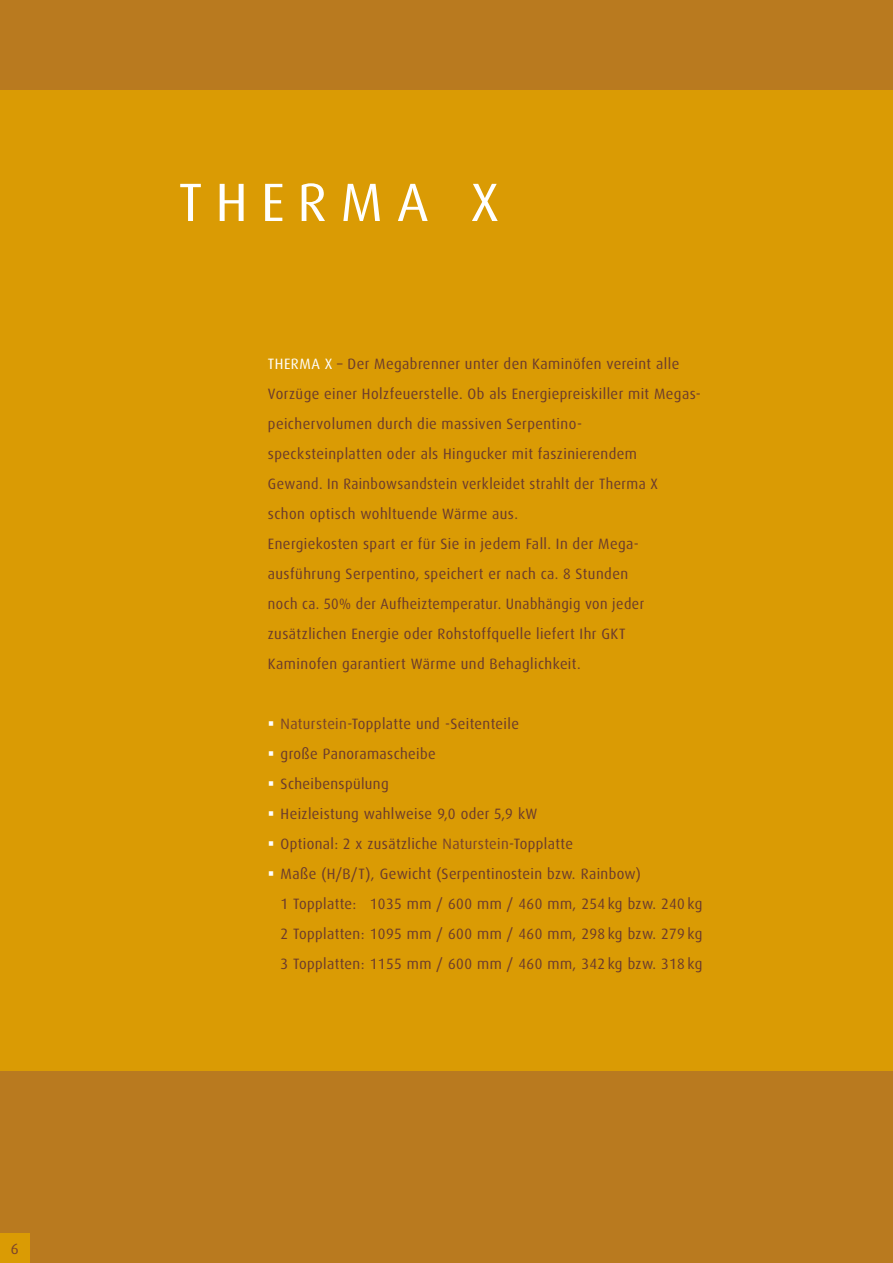
<style>
.page{position:relative;width:893px;height:1263px;background:#fff}
.page>*{position:absolute;margin:0;border:0;box-sizing:border-box;transform-origin:0 0}
.t1{font:54px "Dax OT";letter-spacing:.245em;color:#fff}
.t2{font:15px/30px "Dax OT";letter-spacing:.025em;color:#6a3a2d}
.t3{font:15px "Dax OT";color:#79432c}
.s1{color:#fff}
.s2{color:#79432c}
</style>
<div class="page">
<div style="left:0;top:89px;width:893px;height:982px;background:#da9b04"></div>
<div style="left:0;top:0;width:893px;height:89px;background:#b97a1f"></div>
<div style="left:0;top:1071px;width:893px;height:192px;background:#b97a1f"></div>
<div style="left:0;top:1233px;width:30px;height:30px;background:#da9b04"></div>
<p class="t3" style="left:11px;top:1239px;width:9px">6</p>
<h1 class="t1" style="left:179px;top:168px;width:322px">THERMA X</h1>
<p class="t2" style="left:268px;top:349px;width:434px"><span class="s1">THERMA X</span> – Der Megabrenner unter den Kaminöfen vereint alle Vorzüge einer Holzfeuerstelle. Ob als Energiepreiskiller mit Megas&shy;peichervolumen durch die massiven Serpentino-<br>specksteinplatten oder als Hingucker mit faszinierendem<br>Gewand. In Rainbowsandstein verkleidet strahlt der Therma X<br>schon optisch wohltuende Wärme aus.<br>Energiekosten spart er für Sie in jedem Fall. In der Mega&shy;ausführung Serpentino, speichert er nach ca. 8 Stunden<br>noch ca. 50% der Aufheiztemperatur. Unabhängig von jeder zusätzlichen Energie oder Rohstoffquelle liefert Ihr GKT<br>Kaminofen garantiert Wärme und Behaglichkeit.</p>
<p class="t2" style="left:268px;top:709px;width:253px"><span class="s1">▪</span> <span class="s2">Naturstein</span>-Topplatte und -Seitenteile</p>
<p class="t2" style="left:268px;top:739px;width:169px"><span class="s1">▪</span> große Panoramascheibe</p>
<p class="t2" style="left:268px;top:769px;width:122px"><span class="s1">▪</span> Scheibenspülung</p>
<p class="t2" style="left:268px;top:799px;width:271px"><span class="s1">▪</span> Heizleistung wahlweise 9,0 oder 5,9 kW</p>
<p class="t2" style="left:268px;top:829px;width:307px"><span class="s1">▪</span> Optional: 2 x zusätzliche <span class="s2">Naturstein</span>-Topplatte</p>
<p class="t2" style="left:281px;top:859px;width:423px;text-indent:-13px"><span class="s1">▪</span> Maße (H/B/T), Gewicht (Serpentinostein bzw. Rainbow)<br>1 Topplatte: 1035 mm / 600 mm / 460 mm, 254 kg bzw. 240 kg 2 Topplatten: 1095 mm / 600 mm / 460 mm, 298 kg bzw. 279 kg 3 Topplatten: 1155 mm / 600 mm / 460 mm, 342 kg bzw. 318 kg</p>
</div>
